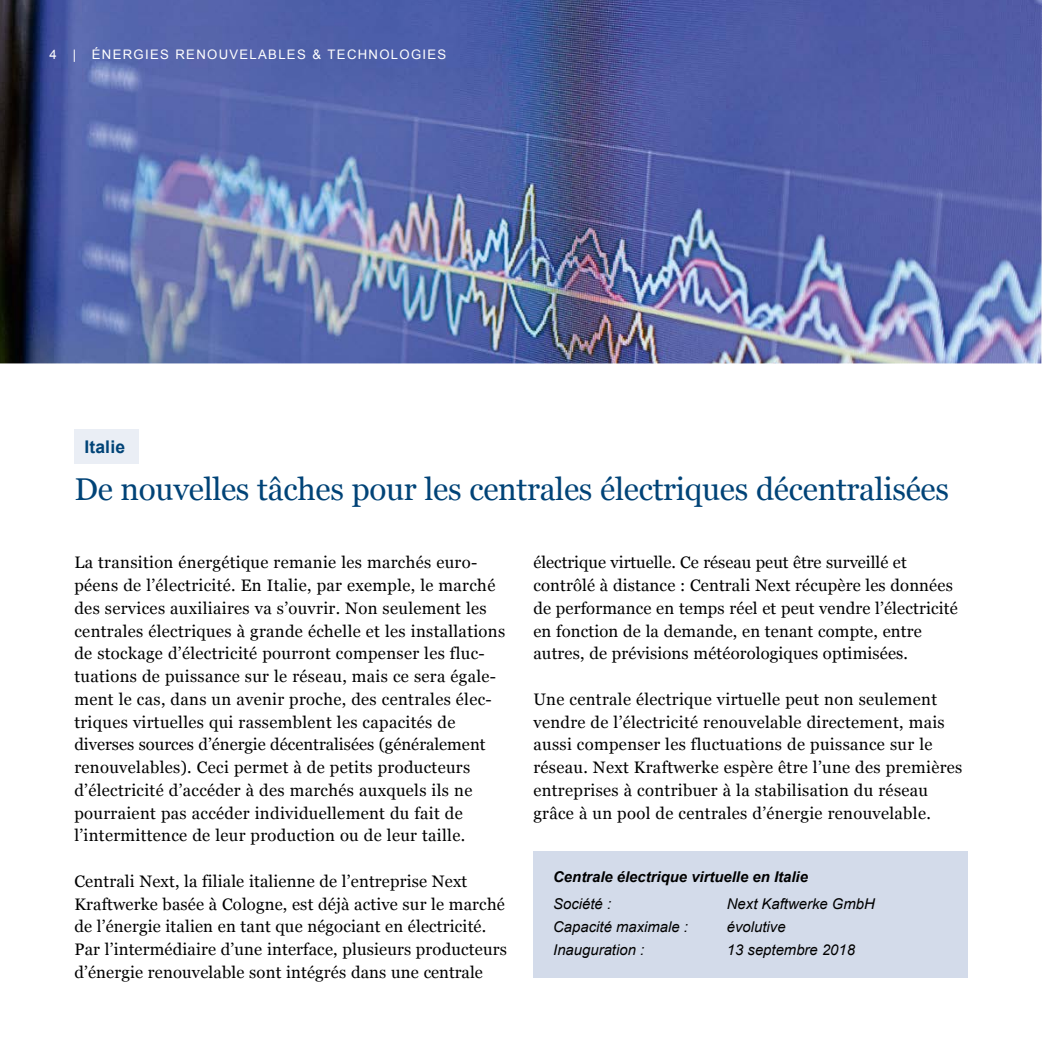
<style>
.page{position:relative;width:1042px;height:1042px;background:#fff}
.page>*{position:absolute;margin:0;border:0;box-sizing:border-box;transform-origin:0 0}
.t1{font:31.5px "Georgia";letter-spacing:-.01em;color:#004377}
.t2{font:700 17.5px "Arial";letter-spacing:.01em;color:#004377}
.t3{font:16.62px/22.8px "Georgia";letter-spacing:.02em;color:#000}
.t4{font:italic 14.88px "Arial";color:#000}
.t5{font:italic 700 14.88px "Arial";color:#000}
.t6{font:13.12px "Arial";letter-spacing:.1em;color:#fff}
</style>
<div class="page">
<img style="left:0;top:0;width:1042px;height:363px">
<div style="left:74px;top:429px;width:65px;height:35px;background:#eaeef5"></div>
<div style="left:533px;top:851px;width:434px;height:126px;background:#d3dbea"></div>
<p class="t6" style="left:50px;top:46px;width:398px">4 | ÉNERGIES RENOUVELABLES &amp; TECHNOLOGIES</p>
<p class="t2" style="left:84px;top:435px;width:42px">Italie</p>
<h1 class="t1" style="left:74px;top:466px;width:876px">De nouvelles tâches pour les centrales électriques décentralisées</h1>
<p class="t3" style="left:74px;top:550px;width:432px">La transition énergétique remanie les marchés euro&shy;péens de l’électricité. En Italie, par exemple, le marché des services auxiliaires va s’ouvrir. Non seulement les centrales électriques à grande échelle et les installations de stockage d’électricité pourront compenser les fluc&shy;tuations de puissance sur le réseau, mais ce sera égale&shy;ment le cas, dans un avenir proche, des centrales élec&shy;triques virtuelles qui rassemblent les capacités de diverses sources d’énergie décentralisées (généralement renouvelables). Ceci permet à de petits producteurs d’électricité d’accéder à des marchés auxquels ils ne pourraient pas accéder individuellement du fait de l’intermittence de leur production ou de leur taille.</p>
<p class="t3" style="left:74px;top:869px;width:434px">Centrali Next, la filiale italienne de l’entreprise Next Kraftwerke basée à Cologne, est déjà active sur le marché de l’énergie italien en tant que négociant en électricité.<br>Par l’intermédiaire d’une interface, plusieurs producteurs d’énergie renouvelable sont intégrés dans une centrale</p>
<p class="t3" style="left:533px;top:550px;width:426px">électrique virtuelle. Ce réseau peut être surveillé et contrôlé à distance : Centrali Next récupère les données de performance en temps réel et peut vendre l’électricité en fonction de la demande, en tenant compte, entre autres, de prévisions météorologiques optimisées.</p>
<p class="t3" style="left:533px;top:687px;width:430px">Une centrale électrique virtuelle peut non seulement vendre de l’électricité renouvelable directement, mais aussi compenser les fluctuations de puissance sur le réseau. Next Kraftwerke espère être l’une des premières entreprises à contribuer à la stabilisation du réseau grâce à un pool de centrales d’énergie renouvelable.</p>
<p class="t5" style="left:553px;top:867px;width:256px">Centrale électrique virtuelle en Italie</p>
<p class="t4" style="left:553px;top:894px;width:59px">Société :</p>
<p class="t4" style="left:727px;top:894px;width:149px">Next Kaftwerke GmbH</p>
<p class="t4" style="left:553px;top:917px;width:136px">Capacité maximale :</p>
<p class="t4" style="left:727px;top:917px;width:60px">évolutive</p>
<p class="t4" style="left:553px;top:940px;width:92px">Inauguration :</p>
<p class="t4" style="left:727px;top:940px;width:130px">13 septembre 2018</p>
</div>
